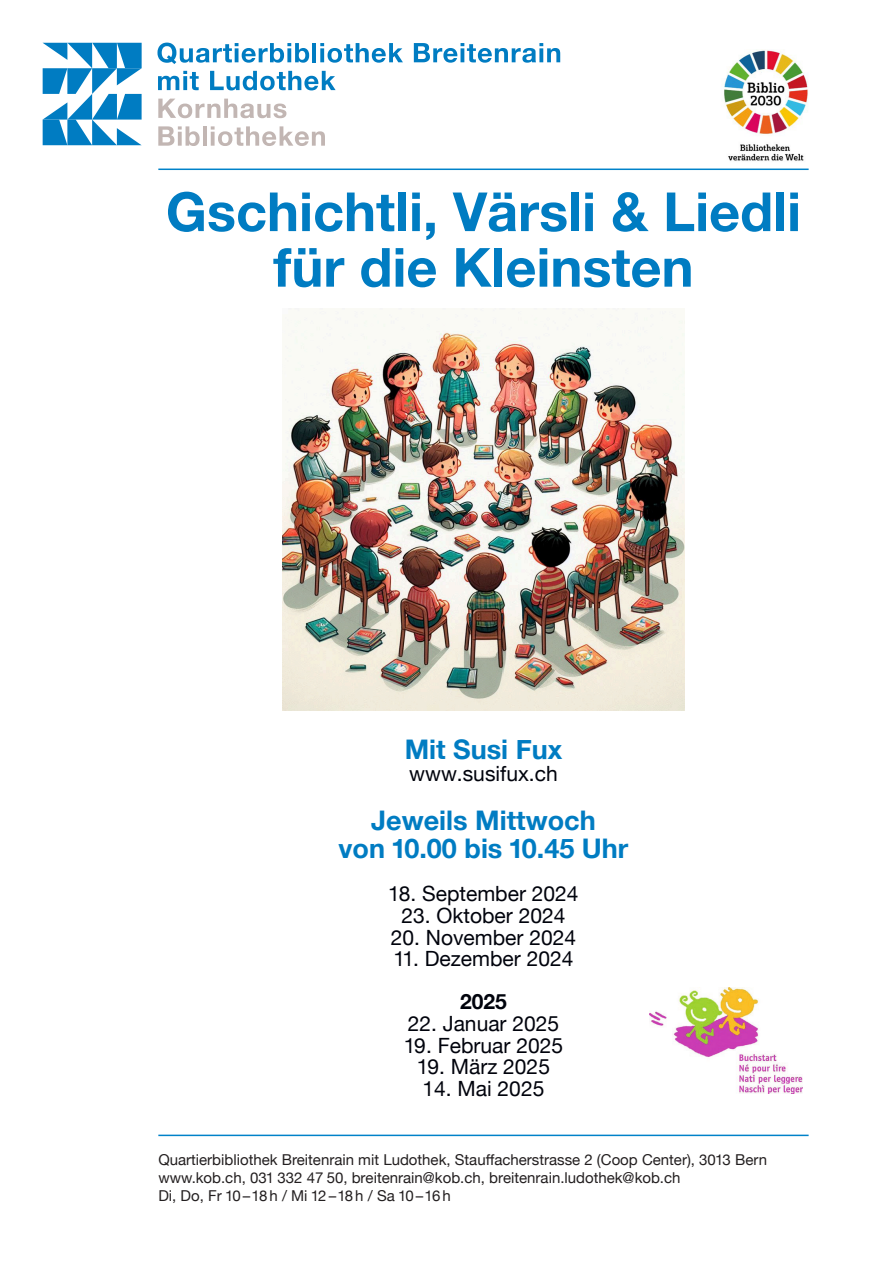
<style>
.page{position:relative;width:894px;height:1263px;background:#fff}
.page>*{position:absolute;margin:0;border:0;box-sizing:border-box;transform-origin:0 0}
.t1{font:700 54px "Helvetica Neue";color:#007cc2}
.t2{font:700 27px "Helvetica Neue";color:#007cc2}
.t3{font:21px "Helvetica Neue";color:#00030c}
.t4{font:700 21px "Helvetica Neue";color:#00030c}
.t5{font:15px "Helvetica Neue";color:#231f20}
</style>
<div class="page">
<hr style="left:158px;top:1135px;width:650px;height:1px;background:#0082c9">
<hr style="left:158px;top:169px;width:650px;height:1px;background:#0082c9">
<img style="left:723px;top:49px;width:85px;height:112px">
<svg style="left:157px;top:43px;width:152px;height:21px"></svg>
<hr style="left:312px;top:43px;width:4px;height:19px;background:#007cc2">
<svg style="left:320px;top:43px;width:83px;height:20px"></svg>
<svg style="left:413px;top:43px;width:147px;height:20px"></svg>
<svg style="left:158px;top:71px;width:40px;height:19px"></svg>
<svg style="left:210px;top:71px;width:125px;height:19px"></svg>
<svg style="left:158px;top:99px;width:128px;height:19px"></svg>
<svg style="left:158px;top:126px;width:41px;height:20px"></svg>
<hr style="left:203px;top:126px;width:4px;height:20px;background:#c2b6b3">
<svg style="left:211px;top:126px;width:114px;height:20px"></svg>
<svg style="left:43px;top:43px;width:99px;height:102px"></svg>
<img style="left:282px;top:308px;width:402px;height:402px">
<img style="left:649px;top:988px;width:153px;height:106px">
<p class="t1" style="left:166px;top:178px;width:636px">Gschichtli, Värsli &amp; Liedli</p>
<p class="t1" style="left:273px;top:234px;width:421px">für die Kleinsten</p>
<p class="t2" style="left:404px;top:733px;width:159px">Mit Susi Fux</p>
<p class="t3" style="left:409px;top:761px;width:150px">www.susifux.ch</p>
<p class="t2" style="left:371px;top:804px;width:226px">Jeweils Mittwoch</p>
<p class="t2" style="left:338px;top:832px;width:291px">von 10.00 bis 10.45 Uhr</p>
<p class="t3" style="left:388px;top:881px;width:192px">18. September 2024</p>
<p class="t3" style="left:401px;top:903px;width:165px">23. Oktober 2024</p>
<p class="t3" style="left:390px;top:925px;width:187px">20. November 2024</p>
<p class="t3" style="left:393px;top:946px;width:181px">11. Dezember 2024</p>
<p class="t4" style="left:460px;top:989px;width:48px">2025</p>
<p class="t3" style="left:407px;top:1011px;width:153px">22. Januar 2025</p>
<p class="t3" style="left:404px;top:1032px;width:161px">19. Februar 2025</p>
<p class="t3" style="left:417px;top:1054px;width:134px">19. März 2025</p>
<p class="t3" style="left:422px;top:1076px;width:123px">14. Mai 2025</p>
<p class="t5" style="left:158px;top:1151px;width:610px">Quartierbibliothek Breitenrain mit Ludothek, Stauffacherstrasse 2 (Coop Center), 3013 Bern</p>
<p class="t5" style="left:158px;top:1169px;width:523px">www.kob.ch, 031 332 47 50, breitenrain@kob.ch, breitenrain.ludothek@kob.ch</p>
<p class="t5" style="left:158px;top:1187px;width:294px">Di, Do, Fr 10–18h / Mi 12–18h / Sa 10–16h</p>
</div>
